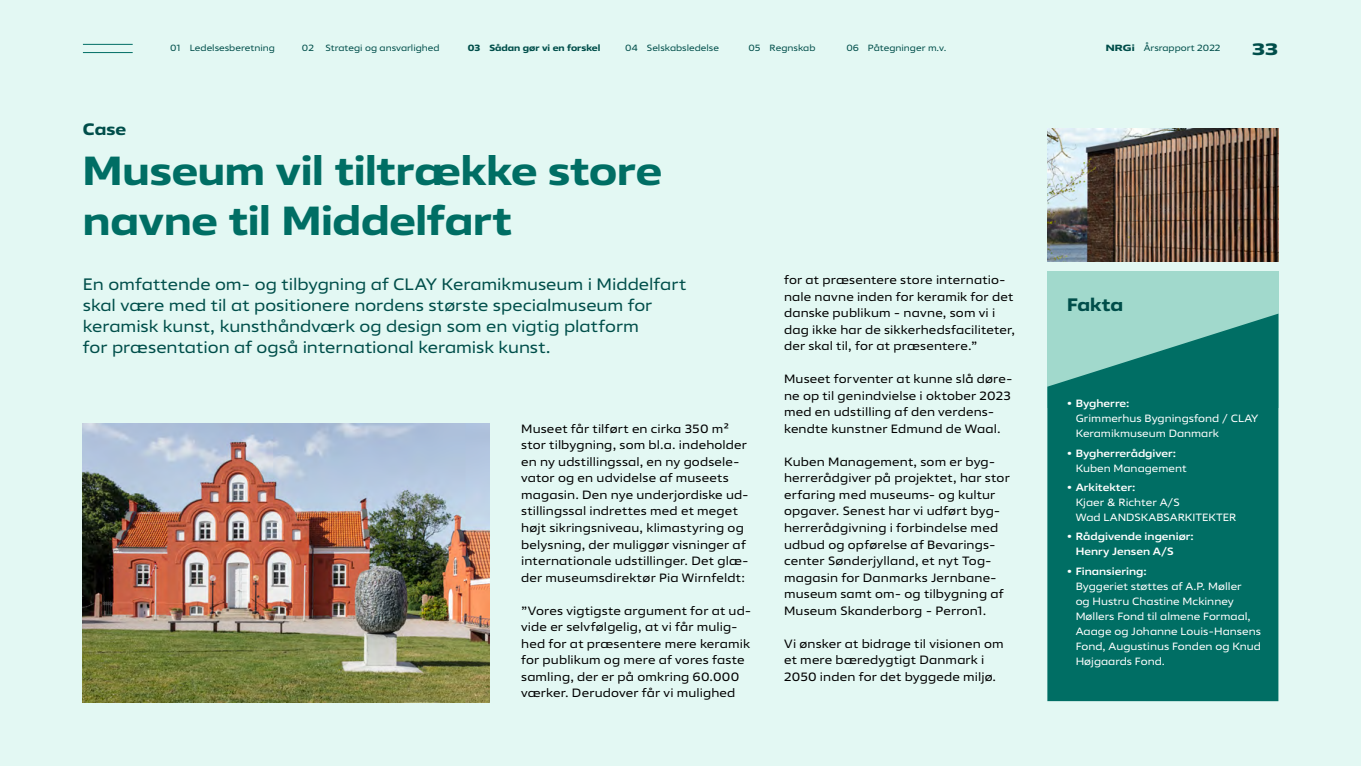
<style>
.page{position:relative;width:1361px;height:766px;background:#fff}
.page>*{position:absolute;margin:0;border:0;box-sizing:border-box;transform-origin:0 0}
.t1{font:700 40.5px/49.5px "Vast L";letter-spacing:-.005em;color:#006e64}
.t2{font:700 18px "Vast L";letter-spacing:-.005em;color:#004e4a}
.t3{font:16.5px/21px "Vast L";color:#004e4a}
.t4{font:700 16.5px "Vast L";color:#004e4a}
.t5{font:700 16.5px "Vast XL";color:#004e4a}
.t6{font:12px/16.5px "Vast L";letter-spacing:.015em;color:#000}
.t7{font:10.5px/15px "Vast L";color:#fff}
.t8{font:500 10.5px/15px "Vast L";color:#fff}
.t9{font:9px "Vast L";color:#004e4a}
.t10{font:700 9px "Vast L";color:#004e4a}
.s1{font-family:"Vast XL";font-weight:700}
</style>
<div class="page">
<div style="left:0;top:0;width:1361px;height:765px;background:#e3f8f3"></div>
<img style="left:83px;top:423px;width:406px;height:279px">
<img style="left:1047px;top:128px;width:231px;height:133px">
<div style="left:1047px;top:272px;width:231px;height:136px;background:#a1d9cc"></div>
<svg style="left:1047px;top:313px;width:231px;height:388px;background:#137a70"></svg>
<hr style="left:83px;top:44px;width:50px;height:1px;background:#006e64">
<hr style="left:83px;top:52px;width:50px;height:1px;background:#006e64">
<p class="t9" style="left:170px;top:42px;width:106px">01 Ledelsesberetning</p>
<p class="t9" style="left:302px;top:42px;width:14px">02</p>
<p class="t9" style="left:325px;top:42px;width:116px">Strategi og ansvarlighed</p>
<p class="t10" style="left:468px;top:42px;width:134px">03 Sådan gør vi en forskel</p>
<p class="t9" style="left:625px;top:42px;width:95px">04 Selskabsledelse</p>
<p class="t9" style="left:748px;top:42px;width:68px">05 Regnskab</p>
<p class="t9" style="left:846px;top:42px;width:102px">06 Påtegninger m.v.</p>
<p class="t9" style="left:1106px;top:42px;width:116px"><span class="s1">NRGi</span> Årsrapport 2022</p>
<h3 class="t5" style="left:1252px;top:38px;width:27px">33</h3>
<h3 class="t4" style="left:83px;top:118px;width:45px">Case</h3>
<h1 class="t1" style="left:83px;top:147px;width:581px">Museum vil tiltrække store navne til Middelfart</h1>
<p class="t3" style="left:83px;top:273px;width:605px">En omfattende om- og tilbygning af CLAY Keramikmuseum i Middelfart skal være med til at positionere nordens største specialmuseum for keramisk kunst, kunsthåndværk og design som en vigtig platform<br>for præsentation af også international keramisk kunst.</p>
<p class="t6" style="left:784px;top:272px;width:232px">for at præsentere store internatio&shy;nale navne inden for keramik for det danske publikum - navne, som vi i dag ikke har de sikkerhedsfaciliteter, der skal til, for at præsentere.”</p>
<p class="t6" style="left:784px;top:371px;width:230px">Museet forventer at kunne slå døre&shy;ne op til genindvielse i oktober 2023 med en udstilling af den verdens&shy;kendte kunstner Edmund de Waal.</p>
<p class="t6" style="left:784px;top:453px;width:227px">Kuben Management, som er byg&shy;herrerådgiver på projektet, har stor erfaring med museums- og kultur opgaver. Senest har vi udført byg&shy;herrerådgivning i forbindelse med udbud og opførelse af Bevarings&shy;center Sønderjylland, et nyt Tog&shy;magasin for Danmarks Jernbane&shy;museum samt om- og tilbygning af Museum Skanderborg - Perron1.</p>
<p class="t6" style="left:784px;top:635px;width:221px">Vi ønsker at bidrage til visionen om et mere bæredygtigt Danmark i<br>2050 inden for det byggede miljø.</p>
<p class="t6" style="left:521px;top:420px;width:229px">Museet får tilført en cirka 350 m² stor tilbygning, som bl.a. indeholder en ny udstillingssal, en ny godsele&shy;vator og en udvidelse af museets magasin. Den nye underjordiske ud&shy;stillingssal indrettes med et meget højt sikringsniveau, klimastyring og belysning, der muliggør visninger af internationale udstillinger. Det glæ&shy;der museumsdirektør Pia Wirnfeldt:</p>
<p class="t6" style="left:521px;top:602px;width:232px">”Vores vigtigste argument for at ud&shy;vide er selvfølgelig, at vi får mulig&shy;hed for at præsentere mere keramik for publikum og mere af vores faste samling, der er på omkring 60.000 værker. Derudover får vi mulighed</p>
<h2 class="t2" style="left:1067px;top:293px;width:57px">Fakta</h2>
<p class="t8" style="left:1067px;top:396px;width:64px">• Bygherre:</p>
<p class="t7" style="left:1075px;top:411px;width:184px">Grimmerhus Bygningsfond / CLAY<br>Keramikmuseum Danmark</p>
<p class="t8" style="left:1067px;top:445px;width:111px">• Bygherrerådgiver:</p>
<p class="t7" style="left:1075px;top:460px;width:113px">Kuben Management</p>
<p class="t8" style="left:1067px;top:479px;width:70px">• Arkitekter:</p>
<p class="t7" style="left:1075px;top:494px;width:162px">Kjaer &amp; Richter A/S<br>Wad LANDSKABSARKITEKTER</p>
<p class="t8" style="left:1075px;top:529px;width:120px;text-indent:-9px">• Rådgivende ingeniør:<br>Henry Jensen A/S</p>
<p class="t8" style="left:1067px;top:563px;width:81px">• Finansiering:</p>
<p class="t7" style="left:1075px;top:578px;width:187px">Byggeriet støttes af A.P. Møller<br>og Hustru Chastine Mckinney<br>Møllers Fond til almene Formaal,<br>Aaage og Johanne Louis-Hansens<br>Fond, Augustinus Fonden og Knud<br>Højgaards Fond.</p>
</div>
